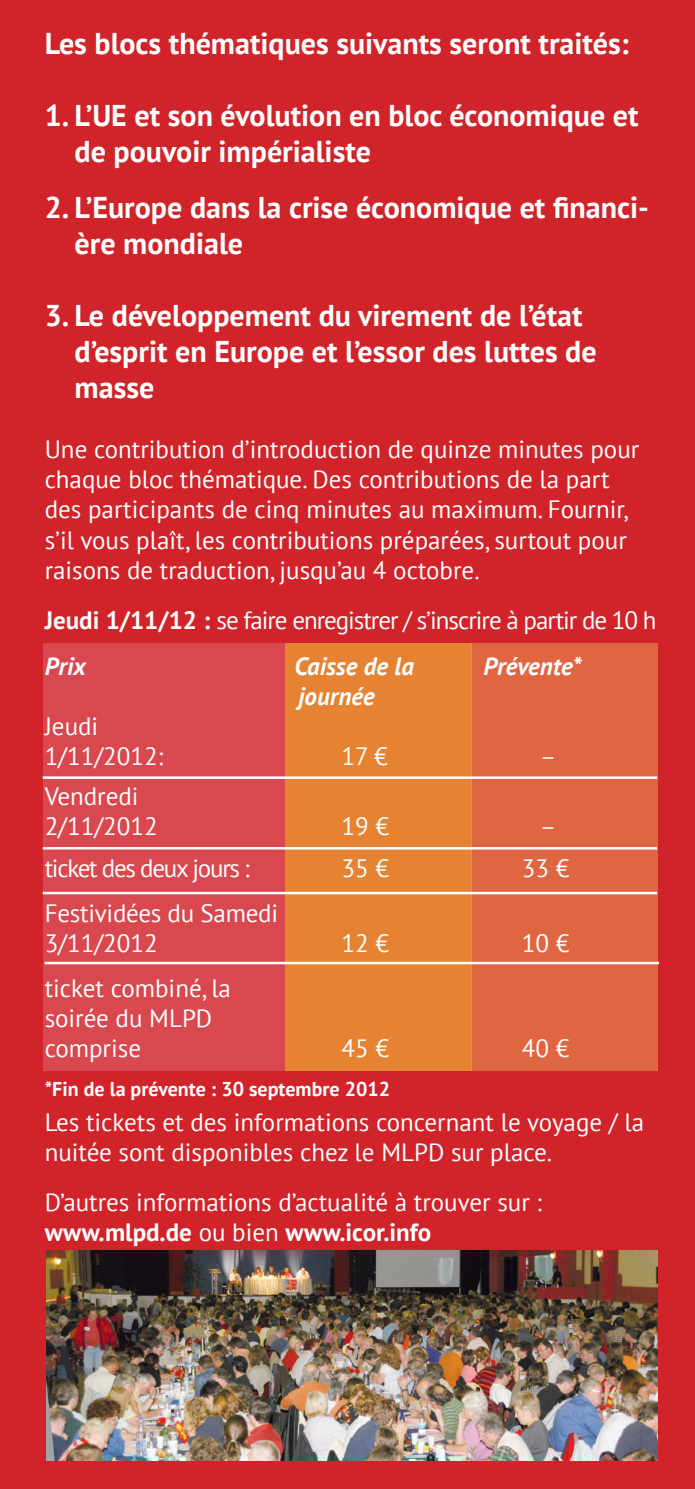
<style>
.page{position:relative;width:695px;height:1489px;background:#fff}
.page>*{position:absolute;margin:0;border:0;box-sizing:border-box;transform-origin:0 0}
.t1{font:700 30px/36px "PT Sans";color:#fff}
.t2{font:25px/30px "PT Sans";color:#fff}
.t3{font:25px "PT Sans";letter-spacing:-.04em;color:#fff}
.t4{font:700 25px "PT Sans";color:#fff}
.t5{font:italic 700 25px "PT Sans";color:#fff}
.t6{font:25px "PT Sans";letter-spacing:-.05em;color:#fff}
.t7{font:700 20px "PT Sans";color:#fff}
.s1{font-weight:700}
.s2{font-weight:400}
</style>
<div class="page">
<div style="left:0;top:0;width:694px;height:1488px;background:#d1232a"></div>
<div style="left:43px;top:643px;width:614px;height:427px;background:#d8484e"></div>
<div style="left:285px;top:643px;width:186px;height:427px;background:#e68332"></div>
<div style="left:471px;top:643px;width:186px;height:427px;background:#df6641"></div>
<hr style="left:43px;top:776px;width:614px;height:3px;background:#fff">
<hr style="left:43px;top:847px;width:614px;height:2px;background:#fff">
<hr style="left:43px;top:891px;width:614px;height:3px;background:#fff">
<img style="left:46px;top:1250px;width:611px;height:210px">
<hr style="left:45px;top:961px;width:614px;height:3px;background:#fff">
<p class="t1" style="left:45px;top:25px;width:585px">Les blocs thématiques suivants seront traités:</p>
<p class="t1" style="left:75px;top:97px;width:565px;text-indent:-30px">1. L’UE et son évolution en bloc économique et de pouvoir impérialiste</p>
<p class="t1" style="left:75px;top:189px;width:576px;text-indent:-30px">2. L’Europe dans la crise économique et financi&shy;ère mondiale</p>
<p class="t1" style="left:75px;top:297px;width:523px;text-indent:-30px">3. Le développement du virement de l’état d’esprit en Europe et l’essor des luttes de masse</p>
<p class="t2" style="left:45px;top:434px;width:596px">Une contribution d’introduction de quinze minutes pour chaque bloc thématique. Des contributions de la part des participants de cinq minutes au maximum. Fournir, s’il vous plaît, les contributions préparées, surtout pour raisons de traduction, jusqu’au 4 octobre.</p>
<p class="t3" style="left:45px;top:603px;width:613px"><span class="s1">Jeudi 1/11/12 :</span> se faire enregistrer / s’inscrire à partir de 10 h</p>
<p class="t5" style="left:45px;top:649px;width:43px">Prix</p>
<p class="t5" style="left:294px;top:649px;width:121px">Caisse de la</p>
<p class="t5" style="left:483px;top:649px;width:99px">Prévente*</p>
<p class="t5" style="left:298px;top:679px;width:78px">journée</p>
<p class="t2" style="left:45px;top:710px;width:55px">Jeudi</p>
<p class="t2" style="left:45px;top:740px;width:120px">1/11/2012:</p>
<p class="t2" style="left:341px;top:740px;width:48px">17 €</p>
<p class="t2" style="left:539px;top:740px;width:18px">–</p>
<p class="t2" style="left:45px;top:780px;width:95px">Vendredi</p>
<p class="t2" style="left:45px;top:810px;width:115px">2/11/2012</p>
<p class="t2" style="left:341px;top:810px;width:49px">19 €</p>
<p class="t2" style="left:539px;top:810px;width:18px">–</p>
<p class="t6" style="left:45px;top:852px;width:206px">ticket des deux jours :</p>
<p class="t2" style="left:341px;top:852px;width:49px">35 €</p>
<p class="t2" style="left:521px;top:852px;width:49px">33 €</p>
<p class="t2" style="left:45px;top:897px;width:235px">Festividées du Samedi</p>
<p class="t2" style="left:45px;top:927px;width:115px">3/11/2012</p>
<p class="t2" style="left:341px;top:927px;width:49px">12 €</p>
<p class="t2" style="left:521px;top:927px;width:49px">10 €</p>
<p class="t2" style="left:45px;top:972px;width:188px">ticket combiné, la</p>
<p class="t2" style="left:45px;top:1002px;width:169px">soirée du MLPD</p>
<p class="t2" style="left:45px;top:1032px;width:98px">comprise</p>
<p class="t2" style="left:341px;top:1032px;width:49px">45 €</p>
<p class="t2" style="left:521px;top:1032px;width:49px">40 €</p>
<p class="t7" style="left:45px;top:1075px;width:347px">*Fin de la prévente : 30 septembre 2012</p>
<p class="t2" style="left:45px;top:1106px;width:601px">Les tickets et des informations concernant le voyage / la nuitée sont disponibles chez le MLPD sur place.</p>
<p class="t2" style="left:45px;top:1186px;width:499px">D’autres informations d’actualité à trouver sur :</p>
<p class="t4" style="left:45px;top:1215px;width:388px">www.mlpd.de <span class="s2">ou bien</span> www.icor.info</p>
</div>
